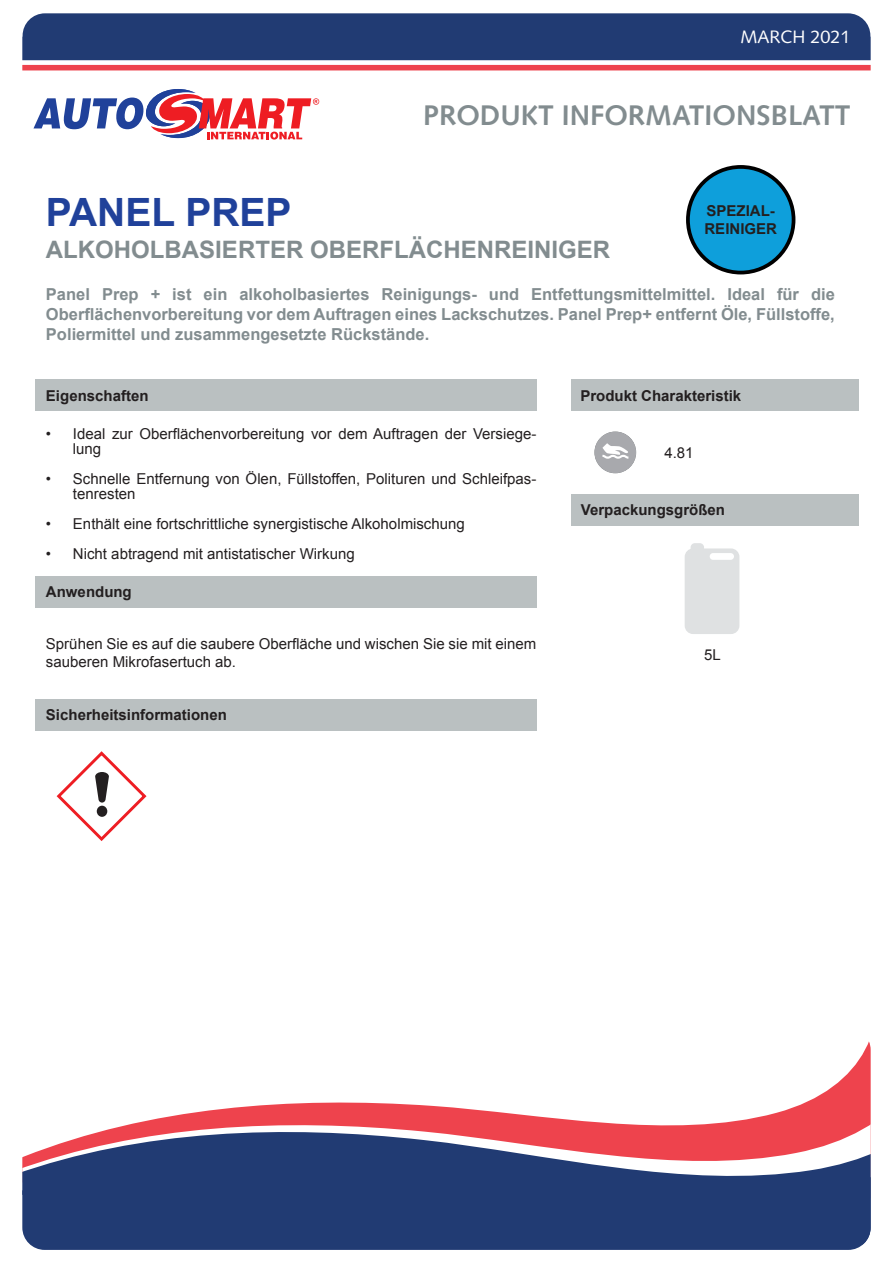
<style>
.page{position:relative;width:893px;height:1263px;background:#fff}
.page>*{position:absolute;margin:0;border:0;box-sizing:border-box;transform-origin:0 0}
.t1{font:700 39px "Arial";color:#20419a}
.t2{font:700 28.35px "Syntax";color:#828c8f}
.t3{font:700 24px "Arial";color:#828c8f}
.t4{font:18px "Syntax";color:#fff}
.t5{font:700 16.5px/19.8px "Arial";color:#828c8f;text-align:justify}
.t6{font:15px/15px "Arial";color:#231f20}
.t7{font:700 15px "Arial";color:#231f20}
</style>
<div class="page">
<div style="left:22px;top:65px;width:849px;height:5px;background:#ee434d"></div>
<div style="left:22px;top:13px;width:849px;height:47px;background:#213b73"></div>
<svg style="left:832px;top:1041px;width:39px;height:46px"></svg>
<svg style="left:22px;top:1087px;width:849px;height:163px;fill:#213b73"></svg>
<svg style="left:34px;top:89px;width:285px;height:51px"></svg>
<div style="left:571px;top:379px;width:288px;height:32px;background:#bac0c1"></div>
<div style="left:35px;top:379px;width:501px;height:32px;background:#bac0c1"></div>
<div style="left:35px;top:576px;width:501px;height:31px;background:#bac0c1"></div>
<div style="left:35px;top:699px;width:501px;height:32px;background:#bac0c1"></div>
<div style="left:571px;top:494px;width:288px;height:31px;background:#bac0c1"></div>
<div style="left:688px;top:167px;width:105px;height:106px;background:#0e9fdb;border-radius:50%"></div>
<div style="left:686px;top:165px;width:109px;height:109px;border:4px solid #000;border-radius:50%"></div>
<div style="left:594px;top:431px;width:42px;height:42px;background:#a8a9ad;border-radius:50%"></div>
<svg style="left:602px;top:443px;width:26px;height:16px"></svg>
<svg style="left:56px;top:751px;width:91px;height:90px"></svg>
<div style="left:691px;top:543px;width:13px;height:15px;background:#dfe1e2;border-radius:4px"></div>
<div style="left:685px;top:548px;width:54px;height:86px;background:#dfe1e2"></div>
<p class="t4" style="left:740px;top:27px;width:112px">MARCH 2021</p>
<h1 class="t1" style="left:46px;top:186px;width:247px">PANEL PREP</h1>
<h2 class="t2" style="left:423px;top:99px;width:429px">PRODUKT INFORMATIONSBLATT</h2>
<p class="t7" style="left:707px;top:201px;width:70px">SPEZIAL-</p>
<p class="t7" style="left:704px;top:219px;width:74px">REINIGER</p>
<h3 class="t3" style="left:46px;top:234px;width:565px">ALKOHOLBASIERTER OBERFLÄCHENREINIGER</h3>
<p class="t5" style="left:46px;top:285px;width:790px">Panel Prep + ist ein alkoholbasiertes Reinigungs- und Entfettungsmittelmittel. Ideal für die Oberflächenvorbereitung vor dem Auftragen eines Lackschutzes. Panel Prep+ entfernt Öle, Füllstoffe, Poliermittel und zusammengesetzte Rückstände.</p>
<p class="t7" style="left:46px;top:385px;width:104px">Eigenschaften</p>
<p class="t7" style="left:580px;top:385px;width:162px">Produkt Charakteristik</p>
<p class="t6" style="left:73px;top:426px;width:465px;text-indent:-27px">• Ideal zur Oberflächenvorbereitung vor dem Auftragen der Versiege&shy;lung</p>
<p class="t6" style="left:73px;top:471px;width:465px;text-indent:-27px">• Schnelle Entfernung von Ölen, Füllstoffen, Polituren und Schleifpas&shy;tenresten</p>
<p class="t6" style="left:46px;top:516px;width:420px">• Enthält eine fortschrittliche synergistische Alkoholmischung</p>
<p class="t6" style="left:46px;top:546px;width:310px">• Nicht abtragend mit antistatischer Wirkung</p>
<p class="t7" style="left:46px;top:582px;width:87px">Anwendung</p>
<p class="t6" style="left:46px;top:634px;width:492px;line-height:18px">Sprühen Sie es auf die saubere Oberfläche und wischen Sie sie mit einem sauberen Mikrofasertuch ab.</p>
<p class="t7" style="left:46px;top:705px;width:182px">Sicherheitsinformationen</p>
<p class="t6" style="left:664px;top:445px;width:31px">4.81</p>
<p class="t7" style="left:581px;top:500px;width:146px">Verpackungsgrößen</p>
<p class="t6" style="left:704px;top:647px;width:18px">5L</p>
</div>
